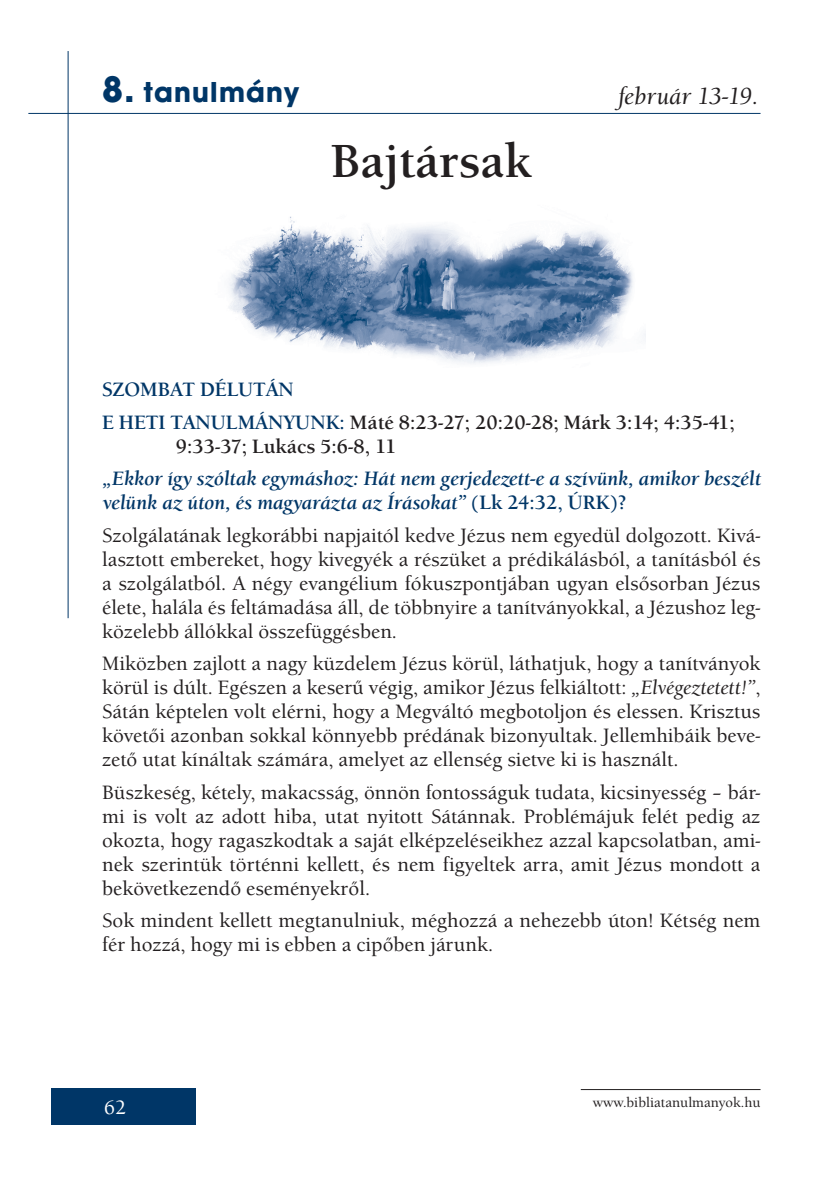
<style>
.page{position:relative;width:840px;height:1191px;background:#fff}
.page>*{position:absolute;margin:0;border:0;box-sizing:border-box;transform-origin:0 0}
.t1{font:700 48px "Berkeley Old Sty Itc TEE";color:#231f20}
.t2{font:700 30px "Avant Gar Got Itc TEE";letter-spacing:.04em;color:#003667}
.t3{font:italic 500 24px "Berkeley Old Sty Itc TEE";color:#231f20}
.t4{font:500 20px/24px "Berkeley Old Sty Itc TEE";color:#231f20;text-align:justify}
.t5{font:italic 700 20px/24px "Berkeley Old Sty Itc TEE";color:#003667}
.t6{font:700 20px/32.4px "Berkeley Old Sty Itc TEE";color:#231f20}
.t7{font:500 20px "Berkeley Old Sty Itc TEE";color:#fff}
.t8{font:500 14px "Berkeley Old Sty Itc TEE";color:#231f20}
.s1{font-size:38px}
.s2{color:#003667}
.s3{font-style:normal}
.s4{font-style:italic}
</style>
<div class="page">
<div style="left:51px;top:1089px;width:145px;height:36px;background:#003667"></div>
<hr style="left:28px;top:113px;width:732px;height:1px;background:#003667">
<hr style="left:68px;top:51px;width:1px;height:567px;background:#003667">
<img style="left:229px;top:216px;width:404px;height:148px">
<hr style="left:580px;top:1089px;width:180px;height:1px;background:#231f20">
<h2 class="t2" style="left:102px;top:74px;width:198px"><span class="s1">8.</span> tanulmány</h2>
<h1 class="t1" style="left:330px;top:133px;width:202px">Bajtársak</h1>
<p class="t3" style="left:617px;top:82px;width:142px">február 13-19.</p>
<p class="t6" style="left:102px;top:373px;width:634px"><span class="s2">SZOMBAT DÉLUTÁN<br>e HETI TANULMÁNYUNK:</span> Máté 8:23-27; 20:20-28; Márk 3:14; 4:35-41;</p>
<p class="t6" style="left:176px;top:430px;width:222px">9:33-37; Lukács 5:6-8, 11</p>
<p class="t5" style="left:102px;top:467px;width:659px">„Ekkor így szóltak egymáshoz: Hát nem gerjedezett-e a szívünk, amikor beszélt velünk az úton, és magyarázta az Írásokat” <span class="s3">(Lk 24:32, ÚRK)?</span></p>
<p class="t4" style="left:102px;top:523px;width:659px">Szolgálatának legkorábbi napjaitól kedve Jézus nem egyedül dolgozott. Kivá&shy;lasztott embereket, hogy kivegyék a részüket a prédikálásból, a tanításból és a szolgálatból. A négy evangélium fókuszpontjában ugyan elsősorban Jézus élete, halála és feltámadása áll, de többnyire a tanítványokkal, a Jézushoz leg&shy;közelebb állókkal összefüggésben.</p>
<p class="t4" style="left:102px;top:652px;width:659px">Miközben zajlott a nagy küzdelem Jézus körül, láthatjuk, hogy a tanítványok körül is dúlt. Egészen a keserű végig, amikor Jézus felkiáltott: <span class="s4">„Elvégeztetett!”</span>, Sátán képtelen volt elérni, hogy a Megváltó megbotoljon és elessen. Krisztus követői azonban sokkal könnyebb prédának bizonyultak. Jellemhibáik beve&shy;zető utat kínáltak számára, amelyet az ellenség sietve ki is használt.</p>
<p class="t4" style="left:102px;top:780px;width:659px">Büszkeség, kétely, makacsság, önnön fontosságuk tudata, kicsinyesség – bár&shy;mi is volt az adott hiba, utat nyitott Sátánnak. Problémájuk felét pedig az okozta, hogy ragaszkodtak a saját elképzeléseikhez azzal kapcsolatban, ami&shy;nek szerintük történni kellett, és nem figyeltek arra, amit Jézus mondott a bekövetkezendő eseményekről.</p>
<p class="t4" style="left:102px;top:909px;width:659px">Sok mindent kellett megtanulniuk, méghozzá a nehezebb úton! Kétség nem fér hozzá, hogy mi is ebben a cipőben járunk.</p>
<p class="t7" style="left:104px;top:1096px;width:24px">62</p>
<p class="t8" style="left:592px;top:1094px;width:169px">www.bibliatanulmanyok.hu</p>
</div>
